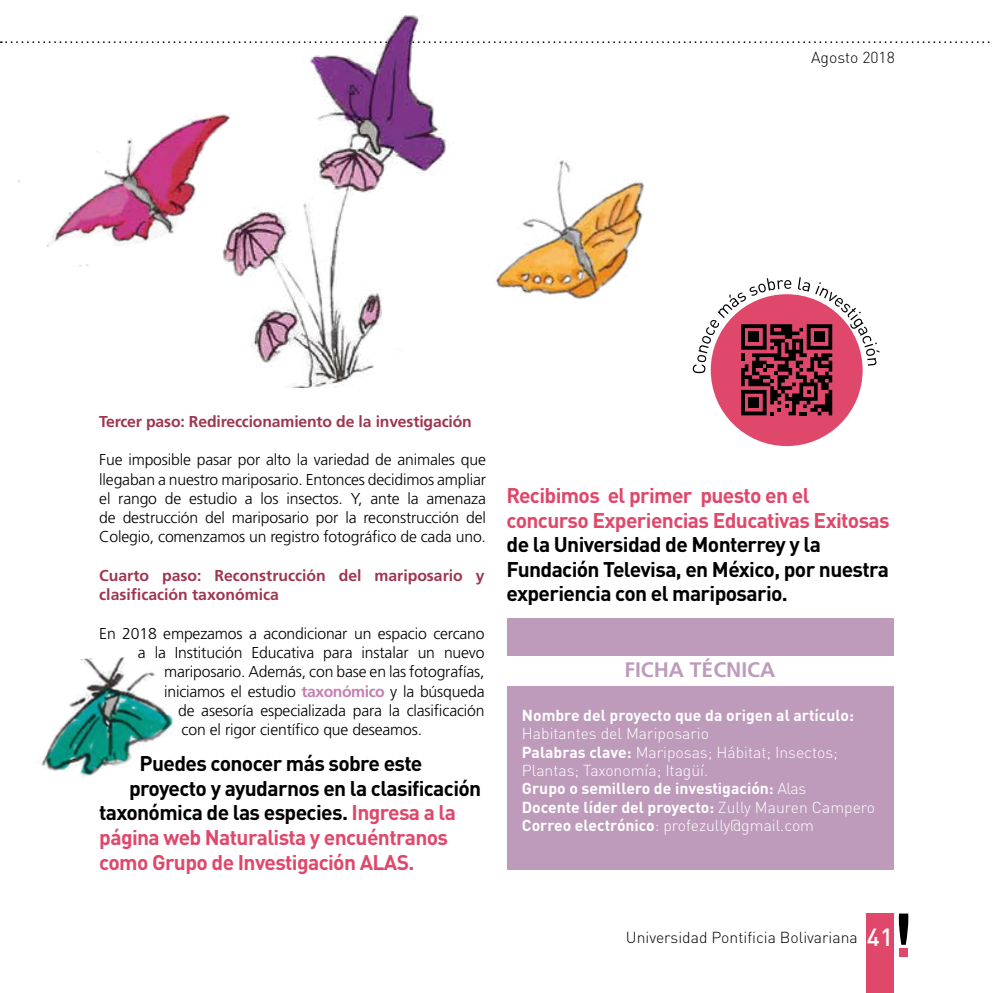
<style>
.page{position:relative;width:993px;height:993px;background:#fff}
.page>*{position:absolute;margin:0;border:0;box-sizing:border-box;transform-origin:0 0}
.t1{font:700 21px/24.5px "DIN Pro";letter-spacing:-.03em;color:#000}
.t2{font:700 21px/24.5px "DIN Pro";letter-spacing:-.03em;color:#df486b}
.t3{font:700 21px "Frutiger LT Std";color:#be9bbb}
.t4{font:300 15.75px/19.2px "Frutiger LT Std";letter-spacing:-.01em;color:#000;text-align:justify}
.t5{font:300 15.75px/18.4px "DIN Pro";color:#fff}
.t6{font:700 15.75px/19.2px "Frutiger LT Std";color:#9e3650}
.t7{font:300 15.75px "DIN Pro";color:#000}
.t8{font:700 15.75px "DIN Pro";color:#fff}
.s1{font-weight:700;color:#c580b2}
.s2{color:#df486b}
.s3{font-weight:700}
.s4{font-weight:500;font-size:24.5px;color:#fff}
</style>
<div class="page">
<svg style="left:1px;top:41px;width:989px;height:2px"></svg>
<div style="left:866px;top:913px;width:27px;height:79px;background:#df486b"></div>
<div style="left:898px;top:948px;width:9px;height:8px;background:#df486b"></div>
<svg style="left:898px;top:913px;width:10px;height:31px"></svg>
<div style="left:507px;top:618px;width:386px;height:251px;background:#be9bbb"></div>
<div style="left:500px;top:656px;width:399px;height:29px;background:#fff"></div>
<img style="left:202px;top:14px;width:258px;height:373px">
<img style="left:39px;top:657px;width:134px;height:120px">
<img style="left:496px;top:160px;width:149px;height:140px">
<img style="left:18px;top:83px;width:257px;height:209px">
<div style="left:710px;top:294px;width:152px;height:152px;background:#df486b;border-radius:50%"></div>
<svg style="left:692px;top:277px;width:187px;height:138px"></svg>
<div style="left:748px;top:331px;width:11px;height:11px;background:#000"></div>
<div style="left:813px;top:331px;width:11px;height:11px;background:#000"></div>
<div style="left:748px;top:397px;width:11px;height:11px;background:#000"></div>
<p class="t7" style="left:810px;top:45px;width:85px">Agosto 2018</p>
<p class="t6" style="left:99px;top:411px;width:374px">Tercer paso: Redireccionamiento de la investigación</p>
<p class="t4" style="left:99px;top:450px;width:388px">Fue imposible pasar por alto la variedad de animales que llegaban a nuestro mariposario. Entonces decidimos ampliar el rango de estudio a los insectos. Y, ante la amenaza de destrucción del mariposario por la reconstrucción del Colegio, comenzamos un registro fotográfico de cada uno.</p>
<p class="t6" style="left:99px;top:565px;width:386px">Cuarto paso: Reconstrucción del mariposario y clasificación taxonómica</p>
<p class="t4" style="left:99px;top:623px;width:387px">En 2018 empezamos a acondicionar un espacio cercano</p>
<p class="t4" style="left:138px;top:643px;width:348px">a la Institución Educativa para instalar un nuevo</p>
<p class="t4" style="left:164px;top:662px;width:322px">mariposario. Además, con base en las fotografías,</p>
<p class="t4" style="left:164px;top:681px;width:322px">iniciamos el estudio <span class="s1">taxonómico</span> y la búsqueda</p>
<p class="t4" style="left:178px;top:700px;width:308px">de asesoría especializada para la clasificación</p>
<p class="t4" style="left:181px;top:720px;width:242px">con el rigor científico que deseamos.</p>
<h1 class="t1" style="left:139px;top:748px;width:284px">Puedes conocer más sobre este</h1>
<h1 class="t1" style="left:129px;top:773px;width:353px">proyecto y ayudarnos en la clasificación</h1>
<h1 class="t1" style="left:99px;top:797px;width:358px">taxonómica de las especies. <span class="s2">Ingresa a la</span></h1>
<h1 class="t2" style="left:99px;top:822px;width:350px">página web Naturalista y encuéntranos</h1>
<h1 class="t2" style="left:99px;top:846px;width:316px">como Grupo de Investigación ALAS.</h1>
<h1 class="t2" style="left:506px;top:480px;width:384px">Recibimos el primer puesto en el concurso Experiencias Educativas Exitosas</h1>
<h1 class="t1" style="left:506px;top:529px;width:384px">de la Universidad de Monterrey y la<br>Fundación Televisa, en México, por nuestra experiencia con el mariposario.</h1>
<h1 class="t3" style="left:624px;top:657px;width:152px">FICHA TÉCNICA</h1>
<p class="t8" style="left:521px;top:701px;width:333px">Nombre del proyecto que da origen al artículo:</p>
<p class="t5" style="left:521px;top:722px;width:355px">Habitantes del Mariposario<br><span class="s3">Palabras clave:</span> Mariposas; Hábitat; Insectos; Plantas; Taxonomía; Itagüí.<br><span class="s3">Grupo o semillero de investigación:</span> Alas<br><span class="s3">Docente líder del proyecto:</span> Zully Mauren Campero <span class="s3">Correo electrónico</span>: profezully@gmail.com</p>
<p class="t7" style="left:625px;top:924px;width:268px">Universidad Pontificia Bolivariana <span class="s4">41</span></p>
</div>
